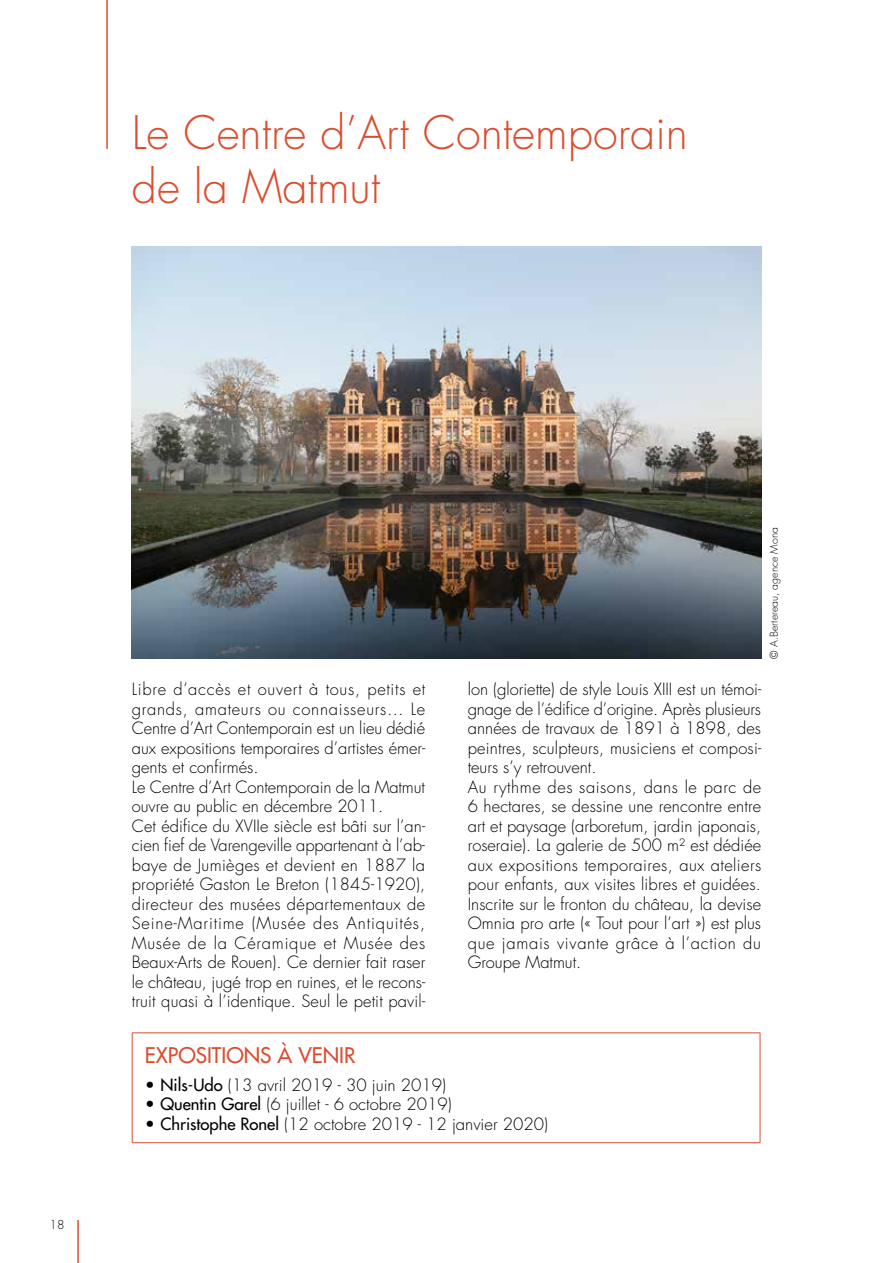
<style>
.page{position:relative;width:893px;height:1263px;background:#fff}
.page>*{position:absolute;margin:0;border:0;box-sizing:border-box;transform-origin:0 0}
.t1{font:300 45px/54px "Futura";color:#da4e30}
.t2{font:500 21px "Futura Std";color:#da4e30}
.t3{font:300 16.5px/19.5px "Futura";color:#000}
.t4{font:300 12px "Futura";color:#000}
.t5{font:300 10.5px "Futura";color:#000}
.s1{font-family:"Futura Std";font-weight:500}
</style>
<div class="page">
<hr style="left:77px;top:1220px;width:2px;height:43px;background:#da4e30">
<hr style="left:106px;top:0;width:2px;height:149px;background:#da4e30">
<hr style="left:132px;top:1032px;width:628px;height:1px;background:#da4e30">
<hr style="left:132px;top:1033px;width:1px;height:109px;background:#da4e30">
<hr style="left:760px;top:1033px;width:1px;height:109px;background:#da4e30">
<hr style="left:132px;top:1142px;width:628px;height:1px;background:#da4e30">
<img style="left:132px;top:247px;width:629px;height:412px">
<h1 class="t1" style="left:132px;top:107px;width:558px">Le Centre d’Art Contemporain de la Matmut</h1>
<p class="t4" style="left:50px;top:1217px;width:16px">18</p>
<p class="t5" style="left:767px;top:659px;width:133px;rotate:-90deg">© A.Bertereau, agence Mona</p>
<p class="t3" style="left:132px;top:680px;width:295px">Libre d’accès et ouvert à tous, petits et grands, amateurs ou connaisseurs… Le Centre d’Art Contemporain est un lieu dédié aux expositions temporaires d’artistes émer&shy;gents et confirmés.<br>Le Centre d’Art Contemporain de la Matmut ouvre au public en décembre 2011.<br>Cet édifice du XVIIe siècle est bâti sur l’an&shy;cien fief de Varengeville appartenant à l’ab&shy;baye de Jumièges et devient en 1887 la propriété Gaston Le Breton (1845-1920), directeur des musées départementaux de Seine-Maritime (Musée des Antiquités, Musée de la Céramique et Musée des Beaux-Arts de Rouen). Ce dernier fait raser le château, jugé trop en ruines, et le recons&shy;truit quasi à l’identique. Seul le petit pavil-</p>
<p class="t3" style="left:468px;top:680px;width:295px">lon (gloriette) de style Louis XIII est un témoi&shy;gnage de l’édifice d’origine. Après plusieurs années de travaux de 1891 à 1898, des peintres, sculpteurs, musiciens et composi&shy;teurs s’y retrouvent.<br>Au rythme des saisons, dans le parc de 6 hectares, se dessine une rencontre entre art et paysage (arboretum, jardin japonais, roseraie). La galerie de 500 m² est dédiée aux expositions temporaires, aux ateliers pour enfants, aux visites libres et guidées.<br>Inscrite sur le fronton du château, la devise Omnia pro arte (« Tout pour l’art ») est plus que jamais vivante grâce à l’action du Groupe Matmut.</p>
<p class="t2" style="left:145px;top:1042px;width:212px">EXPOSITIONS À VENIR</p>
<p class="t3" style="left:145px;top:1076px;width:303px">• <span class="s1">Nils-Udo</span> (13 avril 2019 - 30 juin 2019)</p>
<p class="t3" style="left:145px;top:1095px;width:308px">• <span class="s1">Quentin Garel</span> (6 juillet - 6 octobre 2019)</p>
<p class="t3" style="left:145px;top:1115px;width:405px">• <span class="s1">Christophe Ronel</span> (12 octobre 2019 - 12 janvier 2020)</p>
</div>
